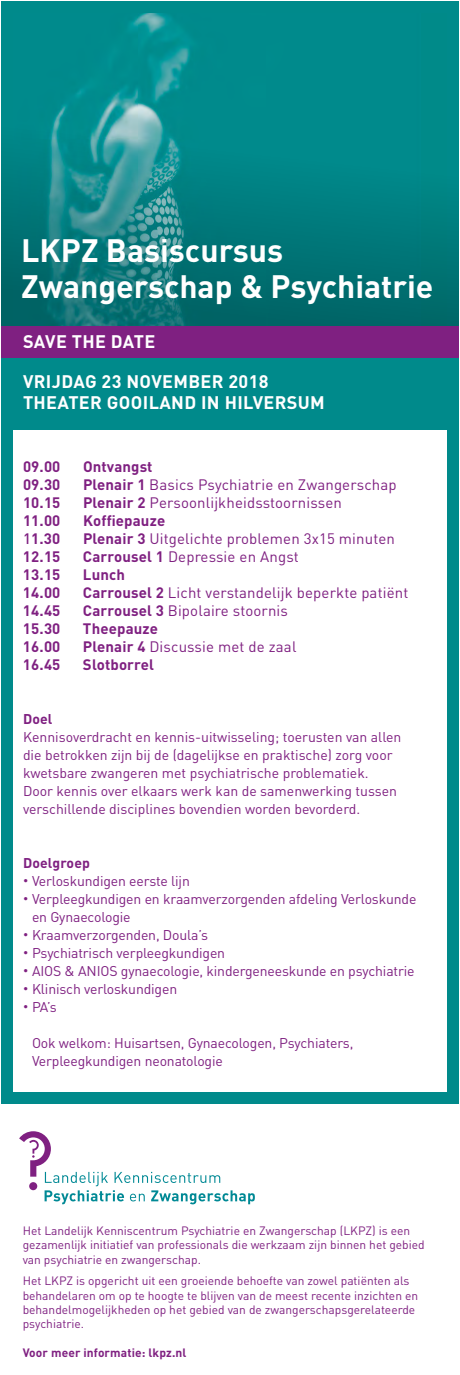
<style>
.page{position:relative;width:460px;height:1375px;background:#fff}
.page>*{position:absolute;margin:0;border:0;box-sizing:border-box;transform-origin:0 0}
.t1{font:700 32px/36px "DIN";color:#fff}
.t2{font:700 18px/21px "DIN";letter-spacing:.02em;color:#fff}
.t3{font:15px "DIN";letter-spacing:.01em;color:#7f2081}
.t4{font:700 15px "DIN";letter-spacing:.01em;color:#7f2081}
.t5{font:14px/18px "DIN";letter-spacing:-.01em;color:#7f2081}
.t6{font:700 14px "DIN";letter-spacing:.01em;color:#7f2081}
.t7{font:12px/14.4px "DIN";color:#7f2081}
.t8{font:700 12px "DIN";letter-spacing:.01em;color:#7f2081}
.s1{font-weight:700}
.s2{font-weight:500}
.s3{font-size:10px}
</style>
<div class="page">
<img style="left:14px;top:14px;width:407px;height:96px">
<div style="left:2px;top:326px;width:457px;height:104px;background:#008a8b"></div>
<svg style="left:19px;top:1131px;width:236px;height:73px"></svg>
<div style="left:1px;top:326px;width:458px;height:32px;background:#7f2081"></div>
<div style="left:1px;top:1px;width:458px;height:1103px;border:12px solid #008a8b"></div>
<div style="left:440px;top:326px;width:19px;height:32px;background:#7f2081"></div>
<div style="left:1px;top:326px;width:17px;height:32px;background:#7f2081"></div>
<svg style="left:1px;top:110px;width:458px;height:216px;background:#097e80"></svg>
<h1 class="t1" style="left:21px;top:231px;width:414px">LKPZ Basiscursus<br>Zwangerschap &amp; Psychiatrie</h1>
<p class="t2" style="left:23px;top:330px;width:134px">SAVE THE DATE</p>
<p class="t2" style="left:23px;top:370px;width:303px">VRIJDAG 23 NOVEMBER 2018<br>THEATER GOOILAND IN HILVERSUM</p>
<p class="t4" style="left:23px;top:457px;width:39px">09.00</p>
<p class="t4" style="left:83px;top:457px;width:71px">Ontvangst</p>
<p class="t4" style="left:23px;top:475px;width:39px">09.30</p>
<p class="t3" style="left:83px;top:475px;width:315px"><span class="s1">Plenair 1</span> Basics Psychiatrie en Zwangerschap</p>
<p class="t4" style="left:23px;top:493px;width:39px">10.15</p>
<p class="t3" style="left:83px;top:493px;width:260px"><span class="s1">Plenair 2</span> Persoonlijkheidsstoornissen</p>
<p class="t4" style="left:23px;top:511px;width:39px">11.00</p>
<p class="t4" style="left:83px;top:511px;width:84px">Koffiepauze</p>
<p class="t4" style="left:23px;top:529px;width:39px"><span class="s2">1</span>1.30</p>
<p class="t3" style="left:83px;top:529px;width:313px"><span class="s1">Plenair 3</span> Uitgelichte problemen 3x15 minuten</p>
<p class="t4" style="left:23px;top:547px;width:39px">12.15</p>
<p class="t3" style="left:83px;top:547px;width:217px"><span class="s1">Carrousel 1</span> Depressie en Angst</p>
<p class="t4" style="left:23px;top:565px;width:39px">13.15</p>
<p class="t4" style="left:83px;top:565px;width:44px">Lunch</p>
<p class="t4" style="left:23px;top:583px;width:39px">14.00</p>
<p class="t3" style="left:83px;top:583px;width:327px"><span class="s1">Carrousel 2</span> Licht verstandelijk beperkte patiënt</p>
<p class="t4" style="left:23px;top:601px;width:39px">14.45</p>
<p class="t3" style="left:83px;top:601px;width:207px"><span class="s1">Carrousel 3</span> Bipolaire stoornis</p>
<p class="t4" style="left:23px;top:619px;width:39px">15.30</p>
<p class="t4" style="left:83px;top:619px;width:77px">Theepauze</p>
<p class="t4" style="left:23px;top:637px;width:39px">16.00</p>
<p class="t3" style="left:83px;top:637px;width:215px"><span class="s1">Plenair 4</span> Discussie met de zaal</p>
<p class="t4" style="left:23px;top:655px;width:39px">16.45</p>
<p class="t4" style="left:83px;top:655px;width:73px">Slotborrel</p>
<p class="t6" style="left:23px;top:710px;width:31px">Doel</p>
<p class="t5" style="left:23px;top:728px;width:380px">Kennisoverdracht en kennis-uitwisseling; toerusten van allen die betrokken zijn bij de (dagelijkse en praktische) zorg voor kwetsbare zwangeren met psychiatrische problematiek.<br>Door kennis over elkaars werk kan de samenwerking tussen verschillende disciplines bovendien worden bevorderd.</p>
<p class="t6" style="left:23px;top:854px;width:68px">Doelgroep</p>
<p class="t5" style="left:23px;top:872px;width:168px"><span class="s3">•</span> Verloskundigen eerste lijn</p>
<p class="t5" style="left:32px;top:890px;width:386px;text-indent:-9px"><span class="s3">•</span> Verpleegkundigen en kraamverzorgenden afdeling Verloskunde en Gynaecologie</p>
<p class="t5" style="left:23px;top:926px;width:187px"><span class="s3">•</span> Kraamverzorgenden, Doula’s</p>
<p class="t5" style="left:23px;top:944px;width:204px"><span class="s3">•</span> Psychiatrisch verpleegkundigen</p>
<p class="t5" style="left:23px;top:962px;width:393px"><span class="s3">•</span> AIOS &amp; ANIOS gynaecologie, kindergeneeskunde en psychiatrie</p>
<p class="t5" style="left:23px;top:980px;width:156px"><span class="s3">•</span> Klinisch verloskundigen</p>
<p class="t5" style="left:23px;top:998px;width:35px"><span class="s3">•</span> PA’s</p>
<p class="t5" style="left:32px;top:1034px;width:323px">Ook welkom: Huisartsen, Gynaecologen, Psychiaters,<br>Verpleegkundigen neonatologie</p>
<p class="t7" style="left:23px;top:1223px;width:404px">Het Landelijk Kenniscentrum Psychiatrie en Zwangerschap (LKPZ) is een gezamenlijk initiatief van professionals die werkzaam zijn binnen het gebied van psychiatrie en zwangerschap.</p>
<p class="t7" style="left:23px;top:1273px;width:397px">Het LKPZ is opgericht uit een groeiende behoefte van zowel patiënten als behandelaren om op te hoogte te blijven van de meest recente inzichten en behandelmogelijkheden op het gebied van de zwangerschapsgerelateerde psychiatrie.</p>
<p class="t8" style="left:23px;top:1345px;width:165px">Voor meer informatie: lkpz.nl</p>
</div>
